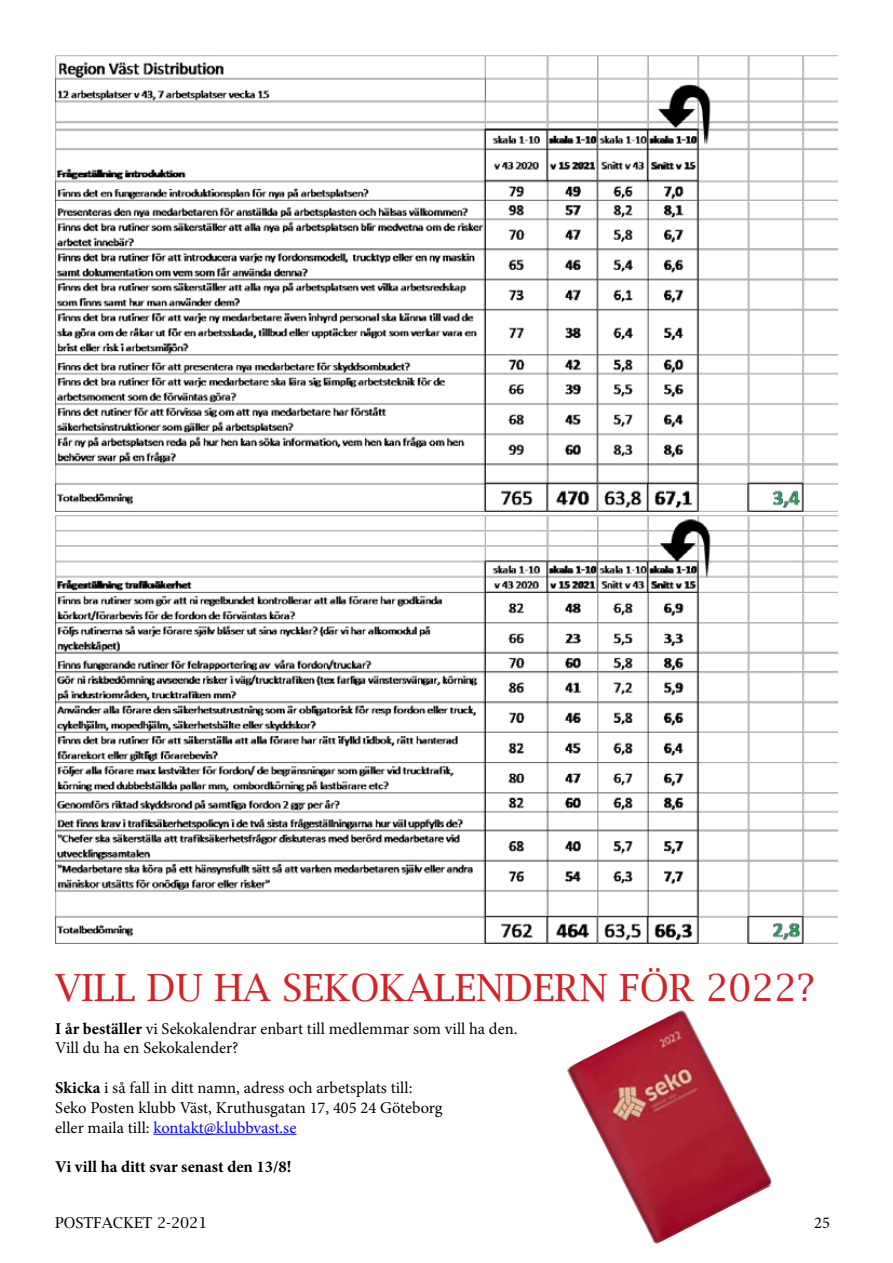
<style>
.page{position:relative;width:893px;height:1263px;background:#fff}
.page>*{position:absolute;margin:0;border:0;box-sizing:border-box;transform-origin:0 0}
.t1{font:37.5px "Lucida Bright";color:#d2232a}
.t2{font:16.5px/19.8px "Minion Pro";color:#000}
.t3{font:700 16.5px "Minion Pro";color:#000}
.t4{font:15px "Lucida Bright";color:#000}
.s1{font-weight:700}
.s2{color:#00f}
</style>
<div class="page">
<img style="left:55px;top:55px;width:783px;height:456px">
<img style="left:55px;top:516px;width:783px;height:427px">
<hr style="left:153px;top:1134px;width:143px;height:1px;background:#00f">
<img style="left:566px;top:1010px;width:206px;height:234px">
<h1 class="t1" style="left:55px;top:966px;width:761px">VILL DU HA SEKOKALENDERN FÖR 2022?</h1>
<p class="t2" style="left:55px;top:1018px;width:464px"><span class="s1">I år beställer</span> vi Sekokalendrar enbart till medlemmar som vill ha den.<br>Vill du ha en Sekokalender?</p>
<p class="t2" style="left:55px;top:1078px;width:389px"><span class="s1">Skicka</span> i så fall in ditt namn, adress och arbetsplats till:<br>Seko Posten klubb Väst, Kruthusgatan 17, 405 24 Göteborg eller maila till: <span class="s2">kontakt@klubbvast.se</span></p>
<p class="t3" style="left:55px;top:1155px;width:238px">Vi vill ha ditt svar senast den 13/8!</p>
<p class="t4" style="left:55px;top:1214px;width:154px">POSTFACKET 2-2021</p>
<p class="t2" style="left:814px;top:1213px;width:17px">25</p>
</div>
